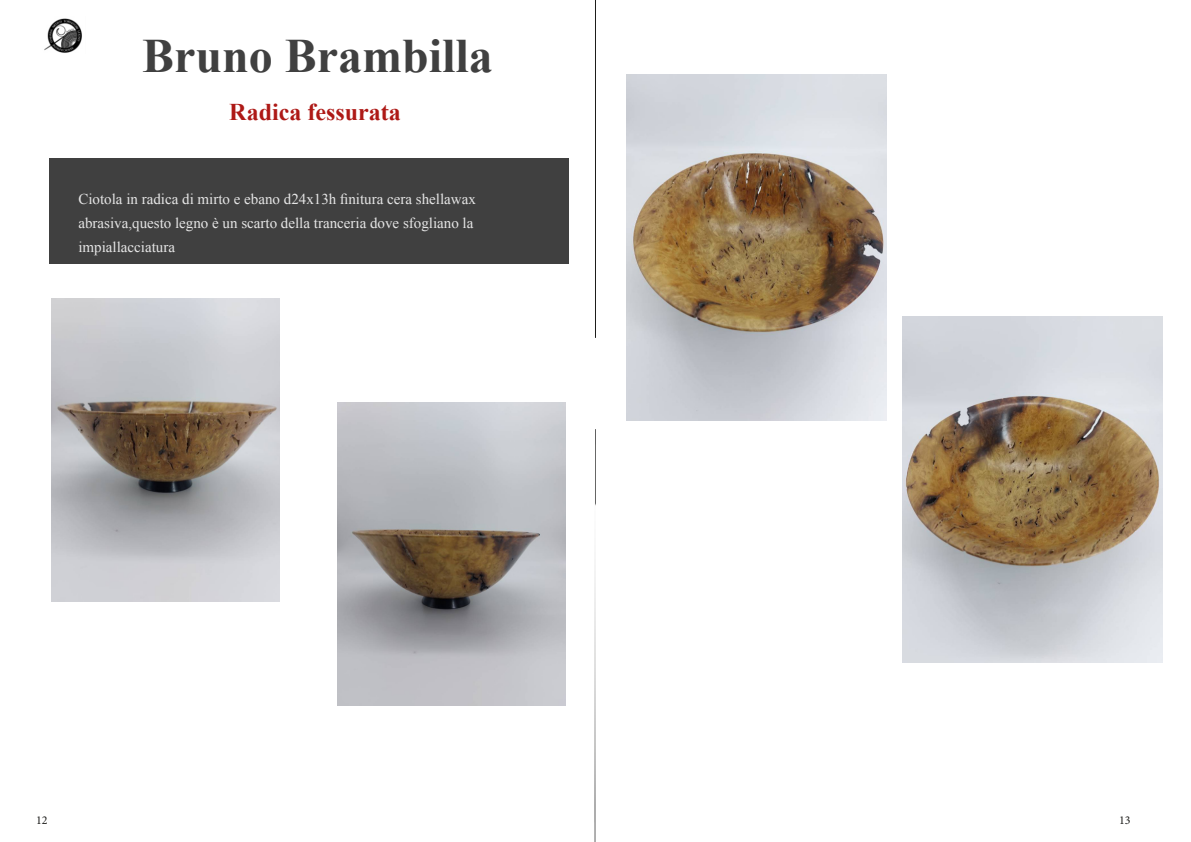
<style>
.page{position:relative;width:1191px;height:842px;background:#fff}
.page>*{position:absolute;margin:0;border:0;box-sizing:border-box;transform-origin:0 0}
.t1{font:700 48px "Times New Roman";color:#404040}
.t2{font:700 24px "Times New Roman";color:#ae1916}
.t3{font:15px/24px "Times New Roman";color:#e6e6e6}
.t4{font:12px "Minion Pro";color:#1d1d1b}
</style>
<div class="page">
<img style="left:594px;top:565px;width:1px;height:277px">
<img style="left:44px;top:18px;width:38px;height:35px">
<div style="left:49px;top:158px;width:519px;height:105px;background:#404040"></div>
<img style="left:52px;top:298px;width:227px;height:304px">
<img style="left:338px;top:402px;width:227px;height:304px">
<img style="left:902px;top:316px;width:260px;height:346px">
<img style="left:627px;top:75px;width:259px;height:346px">
<h1 class="t1" style="left:142px;top:40px;width:352px">Bruno Brambilla</h1>
<h2 class="t2" style="left:229px;top:104px;width:173px">Radica fessurata</h2>
<p class="t3" style="left:78px;top:188px;width:399px">Ciotola in radica di mirto e ebano d24x13h finitura cera shellawax abrasiva,questo legno è un scarto della tranceria dove sfogliano la impiallacciatura</p>
<p class="t4" style="left:36px;top:815px;width:13px">12</p>
<p class="t4" style="left:1119px;top:815px;width:13px">134</p>
</div>
